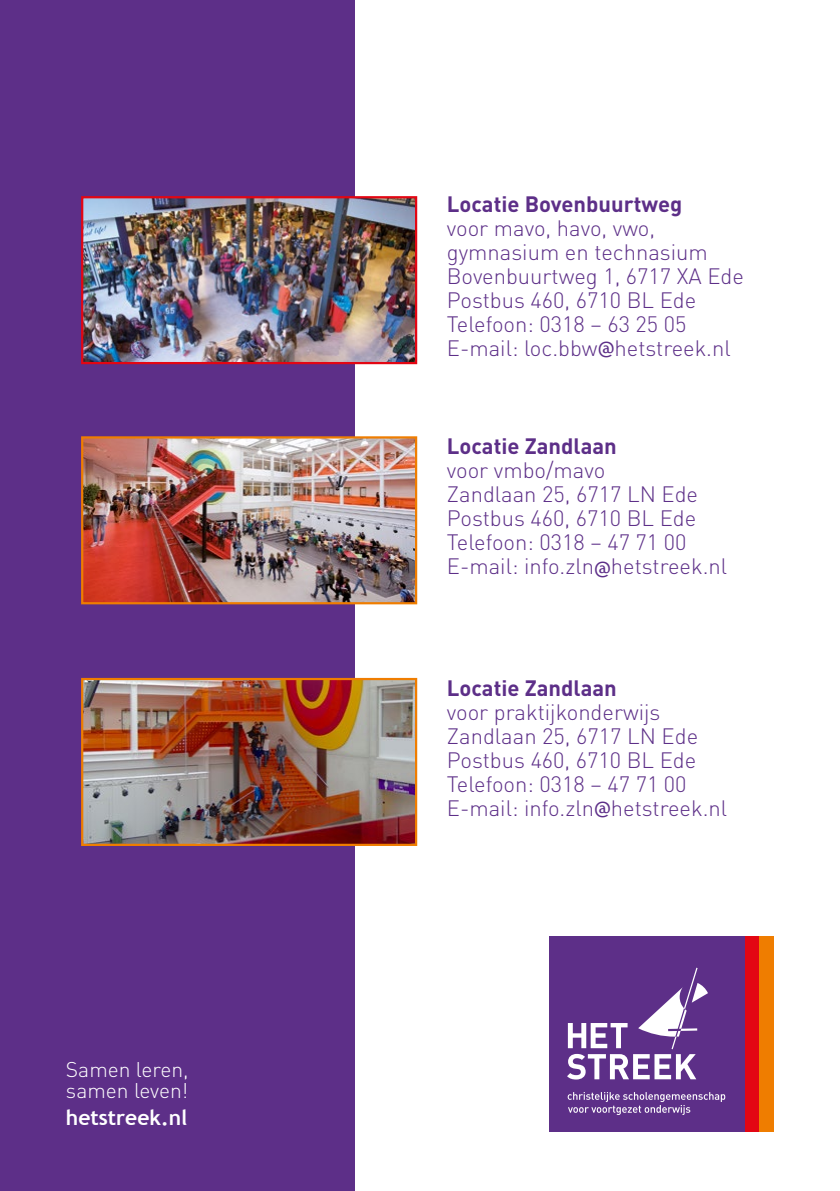
<style>
.page{position:relative;width:840px;height:1191px;background:#fff}
.page>*{position:absolute;margin:0;border:0;box-sizing:border-box;transform-origin:0 0}
.t1{font:300 22px/24px "DIN";color:#5d2f88}
.t2{font:700 22px "DIN";color:#5d2f88}
.t3{font:300 21px/21px "DIN";color:#fff}
.t4{font:700 21px "Trebuchet MS";color:#fff}
.s1{font-family:"Trebuchet MS";font-weight:400}
</style>
<div class="page">
<div style="left:0;top:0;width:354px;height:1191px;background:#5d2f88"></div>
<div style="left:744px;top:936px;width:14px;height:195px;background:#e30613"></div>
<div style="left:758px;top:936px;width:14px;height:195px;background:#ef7d00"></div>
<div style="left:549px;top:936px;width:195px;height:195px;background:#5d2f88"></div>
<svg style="left:567px;top:1092px;width:157px;height:23px"></svg>
<svg style="left:567px;top:967px;width:140px;height:112px"></svg>
<img style="left:84px;top:199px;width:330px;height:162px">
<div style="left:81px;top:196px;width:336px;height:168px;border:2px solid #e30613"></div>
<img style="left:84px;top:439px;width:330px;height:162px">
<div style="left:81px;top:436px;width:336px;height:168px;border:2px solid #ef7d00"></div>
<img style="left:84px;top:681px;width:330px;height:162px">
<div style="left:81px;top:678px;width:336px;height:168px;border:2px solid #ef7d00"></div>
<p class="t3" style="left:66px;top:1059px;width:124px">Samen leren, samen leven!</p>
<p class="t4" style="left:66px;top:1104px;width:123px">hetstreek.nl</p>
<p class="t2" style="left:446px;top:189px;width:237px">Locatie Bovenbuurtweg</p>
<p class="t1" style="left:446px;top:216px;width:298px">voor mavo, havo, vwo, gymnasium en technasium<br>Bovenbuurtweg 1, 6717 XA Ede<br>Postbus 460, 6710 BL Ede<br>Telefoon: 0318 – 63 25 05<br>E-mail: loc.bbw<span class="s1">@</span>hetstreek.nl</p>
<p class="t2" style="left:446px;top:431px;width:171px">Locatie Zandlaan</p>
<p class="t1" style="left:446px;top:458px;width:281px">voor vmbo/mavo<br>Zandlaan 25, 6717 LN Ede<br>Postbus 460, 6710 BL Ede<br>Telefoon: 0318 – 47 71 00<br>E-mail: info.zln<span class="s1">@</span>hetstreek.nl</p>
<p class="t2" style="left:446px;top:673px;width:171px">Locatie Zandlaan</p>
<p class="t1" style="left:446px;top:700px;width:281px">voor praktijkonderwijs<br>Zandlaan 25, 6717 LN Ede<br>Postbus 460, 6710 BL Ede<br>Telefoon: 0318 – 47 71 00<br>E-mail: info.zln<span class="s1">@</span>hetstreek.nl</p>
</div>
